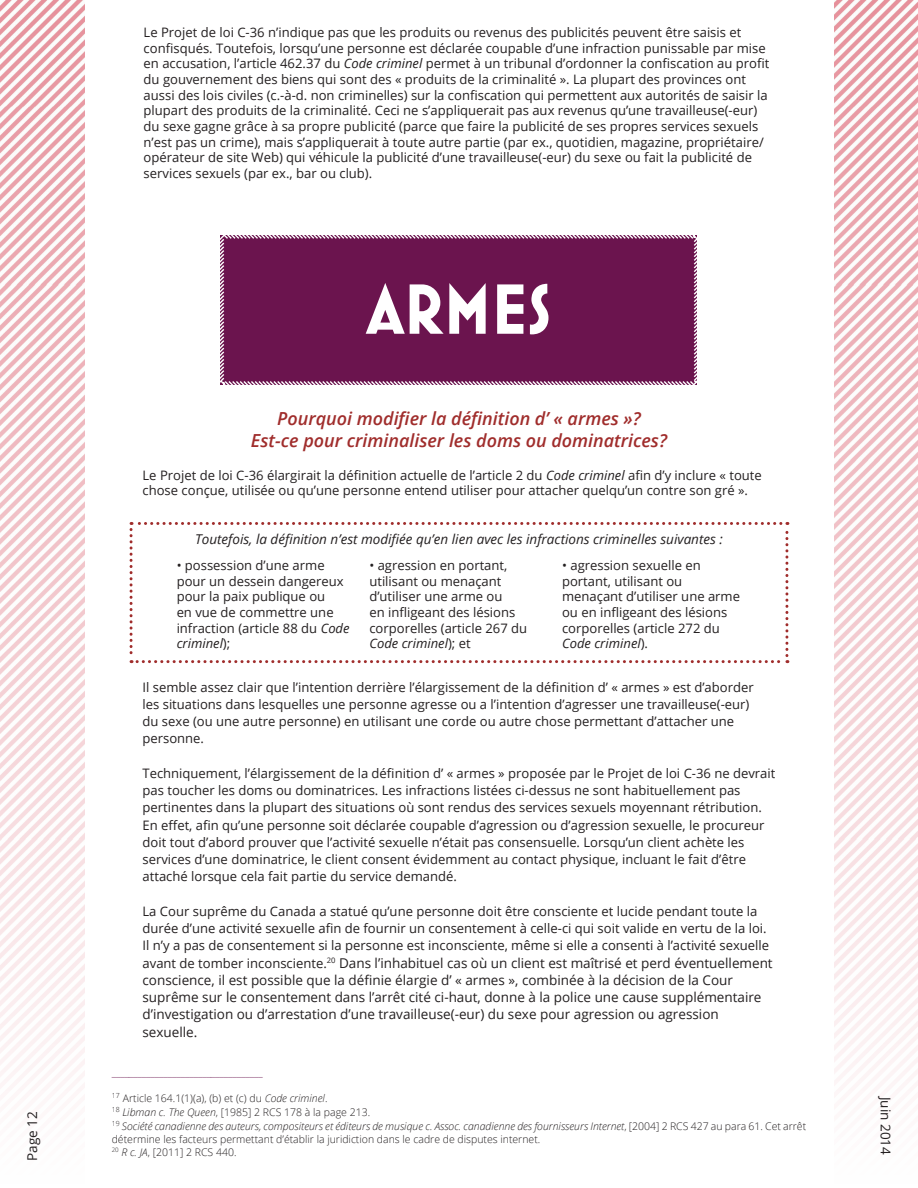
<style>
.page{position:relative;width:918px;height:1188px;background:#fff}
.page>*{position:absolute;margin:0;border:0;box-sizing:border-box;transform-origin:0 0}
.t1{font:700 72px "Mostra One";color:#fff}
.t2{font:italic 600 18px/21.6px "Open Sans";color:#a02d2c;text-align:center}
.t3{font:13.5px/17.2px "Open Sans";color:#231f20}
.t4{font:italic 13.5px "Open Sans";color:#231f20}
.t5{font:13.05px/15.6px "Open Sans";color:#231f20}
.t6{font:italic 300 10.5px/14.4px "Open Sans";color:#231f20}
.t7{font:300 10.5px/12.6px "Open Sans";color:#231f20}
.t8{font:300 10.5px "Open Sans";color:#6b144e}
.s1{font-style:italic}
.s2{font-size:13.05px}
.s3{font-style:normal}
</style>
<div class="page">
<img style="left:0;top:0;width:85px;height:1081px">
<img style="left:834px;top:0;width:84px;height:1081px">
<svg style="left:130px;top:522px;width:658px;height:141px"></svg>
<div style="left:220px;top:235px;width:477px;height:150px;background:#6b144e"></div>
<p class="t3" style="left:23px;top:1161px;width:51px;rotate:-90deg">Page 12</p>
<p class="t5" style="left:144px;top:24px;width:627px">Le Projet de loi C-36 n’indique pas que les produits ou revenus des publicités peuvent être saisis et confisqués. Toutefois, lorsqu’une personne est déclarée coupable d’une infraction punissable par mise en accusation, l’article 462.37 du <span class="s1">Code criminel</span> permet à un tribunal d’ordonner la confiscation au profit du gouvernement des biens qui sont des « produits de la criminalité ». La plupart des provinces ont aussi des lois civiles (c.-à-d. non criminelles) sur la confiscation qui permettent aux autorités de saisir la plupart des produits de la criminalité. Ceci ne s’appliquerait pas aux revenus qu’une travailleuse(-eur) du sexe gagne grâce à sa propre publicité (parce que faire la publicité de ses propres services sexuels n’est pas un crime), mais s’appliquerait à toute autre partie (par ex., quotidien, magazine, propriétaire/ opérateur de site Web) qui véhicule la publicité d’une travailleuse(-eur) du sexe ou fait la publicité de services sexuels (par ex., bar ou club).</p>
<h1 class="t1" style="left:367px;top:268px;width:186px">ARMES</h1>
<h2 class="t2" style="left:251px;top:407px;width:418px">Pourquoi modifier la définition d’ « armes »?<br>Est-ce pour criminaliser les doms ou dominatrices?</h2>
<p class="t5" style="left:143px;top:467px;width:621px">Le Projet de loi C-36 élargirait la définition actuelle de l’article 2 du <span class="s1">Code criminel</span> afin d’y inclure « toute chose conçue, utilisée ou qu’une personne entend utiliser pour attacher quelqu’un contre son gré ».</p>
<p class="t4" style="left:195px;top:530px;width:529px">Toutefois, la définition n’est modifiée qu’en lien avec les infractions criminelles suivantes :</p>
<p class="t5" style="left:177px;top:557px;width:174px">• possession d’une arme pour un dessein dangereux pour la paix publique ou<br>en vue de commettre une infraction (article 88 du <span class="s1">Code criminel</span>);</p>
<p class="t5" style="left:369px;top:557px;width:159px">• agression en portant, utilisant ou menaçant d’utiliser une arme ou<br>en infligeant des lésions corporelles (article 267 du<br><span class="s1">Code criminel</span>); et</p>
<p class="t5" style="left:562px;top:557px;width:179px">• agression sexuelle en portant, utilisant ou menaçant d’utiliser une arme ou en infligeant des lésions corporelles (article 272 du<br><span class="s1">Code criminel</span>).</p>
<p class="t5" style="left:143px;top:678px;width:613px;line-height:17.2px">Il semble assez clair que l’intention derrière l’élargissement de la définition d’ « armes » est d’aborder les situations dans lesquelles une personne agresse ou a l’intention d’agresser une travailleuse(-eur) du sexe (ou une autre personne) en utilisant une corde ou autre chose permettant d’attacher une personne.</p>
<p class="t5" style="left:143px;top:764px;width:634px;line-height:17.2px">Techniquement, l’élargissement de la définition d’ « armes » proposée par le Projet de loi C-36 ne devrait pas toucher les doms ou dominatrices. Les infractions listées ci-dessus ne sont habituellement pas pertinentes dans la plupart des situations où sont rendus des services sexuels moyennant rétribution.<br>En effet, afin qu’une personne soit déclarée coupable d’agression ou d’agression sexuelle, le procureur doit tout d’abord prouver que l’activité sexuelle n’était pas consensuelle. Lorsqu’un client achète les services d’une dominatrice, le client consent évidemment au contact physique, incluant le fait d’être attaché lorsque cela fait partie du service demandé.</p>
<p class="t5" style="left:143px;top:902px;width:628px;line-height:17.2px">La Cour suprême du Canada a statué qu’une personne doit être consciente et lucide pendant toute la durée d’une activité sexuelle afin de fournir un consentement à celle-ci qui soit valide en vertu de la loi.<br>Il n’y a pas de consentement si la personne est inconsciente, même si elle a consenti à l’activité sexuelle</p>
<p class="t3" style="left:143px;top:954px;width:632px"><span class="s2">avant de tomber inconsciente.</span><sup>20</sup> Dans l’inhabituel cas où un client est maîtrisé et perd éventuellement conscience, il est possible que la définie élargie d’ « armes », combinée à la décision de la Cour suprême sur le consentement dans l’arrêt cité ci-haut, donne à la police une cause supplémentaire d’investigation ou d’arrestation d’une travailleuse(-eur) du sexe pour agression ou agression sexuelle.</p>
<p class="t8" style="left:112px;top:1065px;width:153px">___________________________________</p>
<p class="t6" style="left:112px;top:1090px;width:696px"><sup>17</sup> <span class="s3">Article 164.1(1)(a), (b) et (c) du</span> Code criminel<span class="s3">.<br></span><sup>18</sup> Libman c. The Queen<span class="s3">, [1985] 2 RCS 178 à la page 213.<br></span><sup>19</sup> Société canadienne des auteurs, compositeurs et éditeurs de musique c. Assoc. canadienne des fournisseurs Internet<span class="s3">, [2004] 2 RCS 427 au para 61. Cet arrêt</span></p>
<p class="t7" style="left:112px;top:1133px;width:430px">détermine les facteurs permettant d’établir la juridiction dans le cadre de disputes internet.<br><sup>20</sup> <span class="s1">R c. JA</span>, [2011] 2 RCS 440.</p>
<p class="t3" style="left:895px;top:1097px;width:59px;rotate:90deg">Juin 2014</p>
</div>
